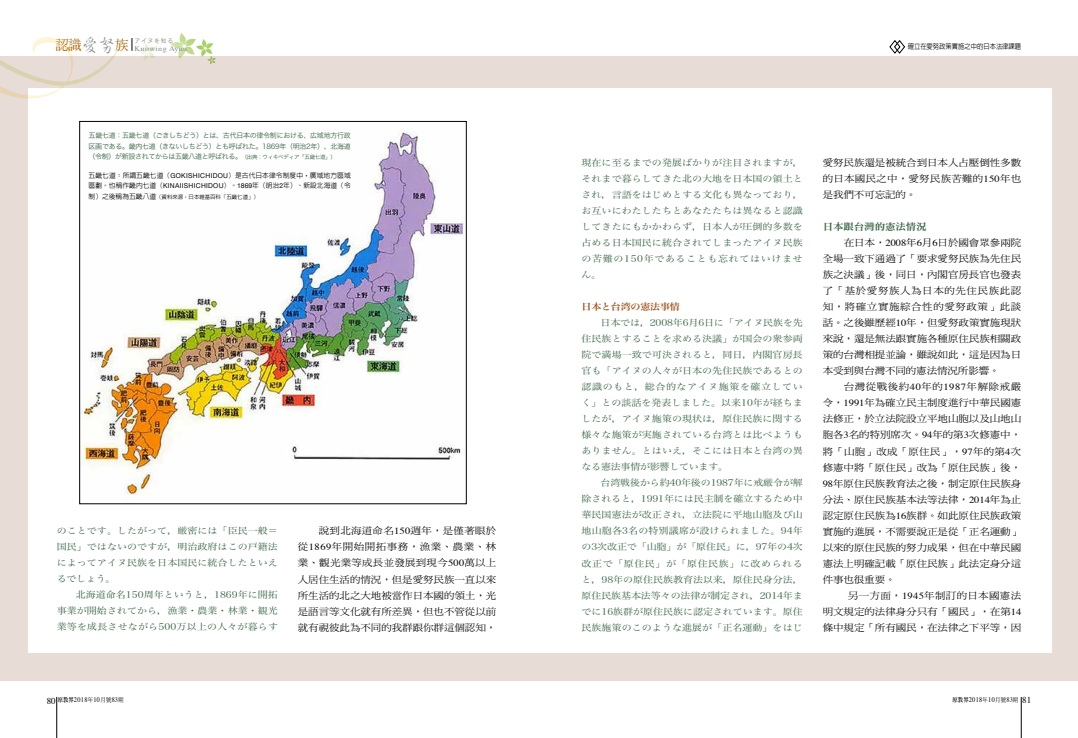
<style>
.page{position:relative;width:1078px;height:738px;background:#fff}
.page>*{position:absolute;margin:0;border:0;box-sizing:border-box;transform-origin:0 0}
.t1{font:9.4px/16px "DF Ming Std W5";letter-spacing:-.005em;color:#000;text-align:justify;scale:1.11 1}
.t2{font:9.4px "DF Ming Std W9";letter-spacing:-.01em;color:#396545;scale:1.11 1}
.t3{font:9px/16px "Hira Min Pro W3";letter-spacing:.005em;color:#396545;text-align:justify;scale:1.11 1}
.t4{font:9px "Hira Min Pro W6";letter-spacing:-.02em;color:#974e17;scale:1.11 1}
.t5{font:7.2px "Times";letter-spacing:.05em;color:#898989;scale:1.11 1}
.t6{font:7px/10.5px "Hira Kaku Pro W3";letter-spacing:-.045em;color:#396545;text-align:justify}
.t7{font:7px "Times";letter-spacing:.05em;color:#000;scale:.9 1}
.t8{font:500 7px "AR Hei B5";color:#000;scale:.9 1}
.t9{font:500 6.8px/10.5px "AR Hei B5";letter-spacing:.01em;color:#000}
.t10{font:6px "Heisei Kaku Go Std W3";letter-spacing:.1em;color:#898989}
.t11{font:500 5.4px "AR Hei B5";color:#000}
.s1{font-family:"AR Xing Shu B5";font-weight:500;font-size:18.5px}
.s2{font-size:5.5px}
.s3{font-family:"Helvetica Neue";font-weight:400}
.s4{font-size:6.8px}
.s5{font-family:"Times"}
.s6{font-size:9px}
.s7{font-family:"AR Ming B5";font-weight:800;font-size:6px}
.s8{font-family:"DF Ming Std W5";font-size:6px}
</style>
<div class="page">
<div style="left:0;top:57px;width:1077px;height:623px;background:#e8dcd7"></div>
<div style="left:28px;top:88px;width:1023px;height:564px;background:#fff"></div>
<hr style="left:57px;top:696px;width:1px;height:41px;background:#000">
<hr style="left:1020px;top:696px;width:1px;height:41px;background:#000">
<svg style="left:170px;top:33px;width:46px;height:32px"></svg>
<svg style="left:0;top:37px;width:155px;height:62px"></svg>
<svg style="left:889px;top:40px;width:16px;height:14px"></svg>
<img style="left:81px;top:131px;width:383px;height:369px">
<div style="left:79px;top:121px;width:387px;height:382px;border:1px solid #000"></div>
<p class="t5" style="left:56px;top:42px;width:120px"><sup>認識</sup><span class="s1">愛努</span><sup>族</sup> Knowing Aynu</p>
<p class="t10" style="left:134px;top:36px;width:40px">アイヌを知る</p>
<p class="t6" style="left:89px;top:130px;width:263px">五畿七道：五畿七道（ごきしちどう）とは、古代日本の律令制における、広域地方行政区画である。畿内七道（きないしちどう）とも呼ばれた。1869年（明治2年）、北海道（令制）が新設されてからは五畿八道と呼ばれる。<span class="s2">（出典：ウィキペディア「五畿七道」）</span></p>
<p class="t9" style="left:89px;top:170px;width:263px">五畿七道：所謂五畿七道（<span class="s3">GOKISHICHIDOU</span>）是古代日本律令制度中，廣域地方區域區劃。也稱作畿內七道（<span class="s3">KINAIISHICHIDOU</span>）。<span class="s3">1869</span>年（明治<span class="s3">2</span>年）、新設北海道（令</p>
<p class="t11" style="left:89px;top:194px;width:172px"><span class="s4">制）之後稱為五畿八道</span>（資料來源：日本維基百科「五畿七道」）</p>
<p class="t3" style="left:57px;top:521px;width:201px">のことです。したがって，厳密には「臣民一般＝国民」ではないのですが，明治政府はこの戸籍法によってアイヌ民族を日本国民に統合したといえるでしょう。</p>
<p class="t3" style="left:57px;top:585px;width:201px;text-indent:19px">北海道命名150周年というと，1869年に開拓事業が開始されてから，漁業・農業・林業・観光業等を成長させながら500万以上の人々が暮らす</p>
<p class="t1" style="left:298px;top:522px;width:180px;text-indent:21px">說到北海道命名<span class="s5">150</span>週年，是僅著眼於從<span class="s5">1869</span>年開始開拓事務，漁業、農業、林業、觀光業等成長並發展到現今<span class="s5">500</span>萬以上人居住生活的情況，但是愛努民族一直以來所生活的北之大地被當作日本國的領土，光是語言等文化就有所差異，但也不管從以前就有視彼此為不同的我群跟你群這個認知，</p>
<p class="t8" style="left:907px;top:43px;width:128px">確立在愛努政策實施之中的日本法律課題</p>
<p class="t3" style="left:581px;top:154px;width:201px">現在に至るまでの発展ばかりが注目されますが，それまで暮らしてきた北の大地を日本国の領土とされ，言語をはじめとする文化も異なっており，お互いにわたしたちとあなたたちは異なると認識してきたにもかかわらず，日本人が圧倒的多数を占める日本国民に統合されてしまったアイヌ民族の苦難の150年であることも忘れてはいけません。</p>
<p class="t4" style="left:581px;top:298px;width:90px">日本と台湾の憲法事情</p>
<p class="t3" style="left:581px;top:314px;width:201px;text-indent:19px">日本では，2008年6月6日に「アイヌ民族を先住民族とすることを求める決議」が国会の衆参両院で満場一致で可決されると，同日，内閣官房長官も「アイヌの人々が日本の先住民族であるとの認識のもと，総合的なアイヌ施策を確立していく」との談話を発表しました。以来10年が経ちましたが，アイヌ施策の現状は，原住民族に関する様々な施策が実施されている台湾とは比べようもありません。とはいえ，そこには日本と台湾の異なる憲法事情が影響しています。</p>
<p class="t3" style="left:581px;top:474px;width:201px;text-indent:19px">台湾戦後から約40年後の1987年に戒厳令が解除されると，1991年には民主制を確立するため中華民国憲法が改正され，立法院に平地山胞及び山地山胞各3名の特別議席が設けられました。94年の3次改正で「山胞」が「原住民」に，97年の4次改正で「原住民」が「原住民族」に改められると，98年の原住民族教育法以来，原住民身分法，原住民族基本法等々の法律が制定され，2014年までに16族群が原住民族に認定されています。原住民族施策のこのような進展が「正名運動」をはじ</p>
<p class="t1" style="left:822px;top:154px;width:180px">愛努民族還是被統合到日本人占壓倒性多數的日本國民之中，愛努民族苦難的<span class="s5">150</span>年也是我們不可忘記的。</p>
<p class="t2" style="left:822px;top:221px;width:95px">日本跟台灣的憲法情況</p>
<p class="t1" style="left:822px;top:234px;width:180px;text-indent:21px">在日本，<span class="s5">2008</span>年<span class="s5">6</span>月<span class="s5">6</span>日於國會眾參兩院全場一致下通過了「要求愛努民族為先住民族之決議」後，同日，內閣官房長官也發表了「基於愛努族人為日本的先住民族此認知，將確立實施綜合性的愛努政策」此談話。之後雖歷經<span class="s5">10</span>年，但愛努政策實施現狀來說，還是無法跟實施各種原住民族相關政策的台灣相提並論，雖說如此，這是因為日本受到與台灣不同的憲法情況所影響。</p>
<p class="t1" style="left:822px;top:378px;width:180px;text-indent:21px">台灣從戰後約<span class="s5">40</span>年的<span class="s5">1987</span>年解除戒嚴令，<span class="s5">1991</span>年為確立民主制度進行中華民國憲法修正，於立法院設立平地山胞以及山地山胞各<span class="s5">3</span>名的特別席次。<span class="s5">94</span>年的第<span class="s5">3</span>次修憲中，將「山胞」改成「原住民」，<span class="s5">97</span>年的第<span class="s5">4</span>次修憲中將「原住民」改為「原住民族」後，<span class="s5">98</span>年原住民族教育法之後，制定原住民族身分法、原住民族基本法等法律，<span class="s5">2014</span>年為止認定原住民族為<span class="s5">16</span>族群。如此原住民族政策實施的進展，不需要說正是從「正名運動」以來的原住民族的努力成果，但在中華民國憲法上明確記載「原住民族」此法定身分這件事也很重要。</p>
<p class="t1" style="left:822px;top:586px;width:180px;text-indent:25px">另一方面，<span class="s5">1945</span>年制訂的日本國憲法明文規定的法律身分只有「國民」，在第<span class="s5">14</span>條中規定「所有國民，在法律之下平等，因</p>
<p class="t7" style="left:47px;top:692px;width:87px"><span class="s6">80</span> <span class="s7">原教界</span>2018<span class="s8">年</span>10<span class="s8">月號</span>83<span class="s8">期</span></p>
<p class="t7" style="left:952px;top:693px;width:89px"><span class="s7">原教界</span>2018<span class="s8">年</span>10<span class="s8">月號</span>83<span class="s8">期</span> <span class="s6">81</span></p>
</div>
